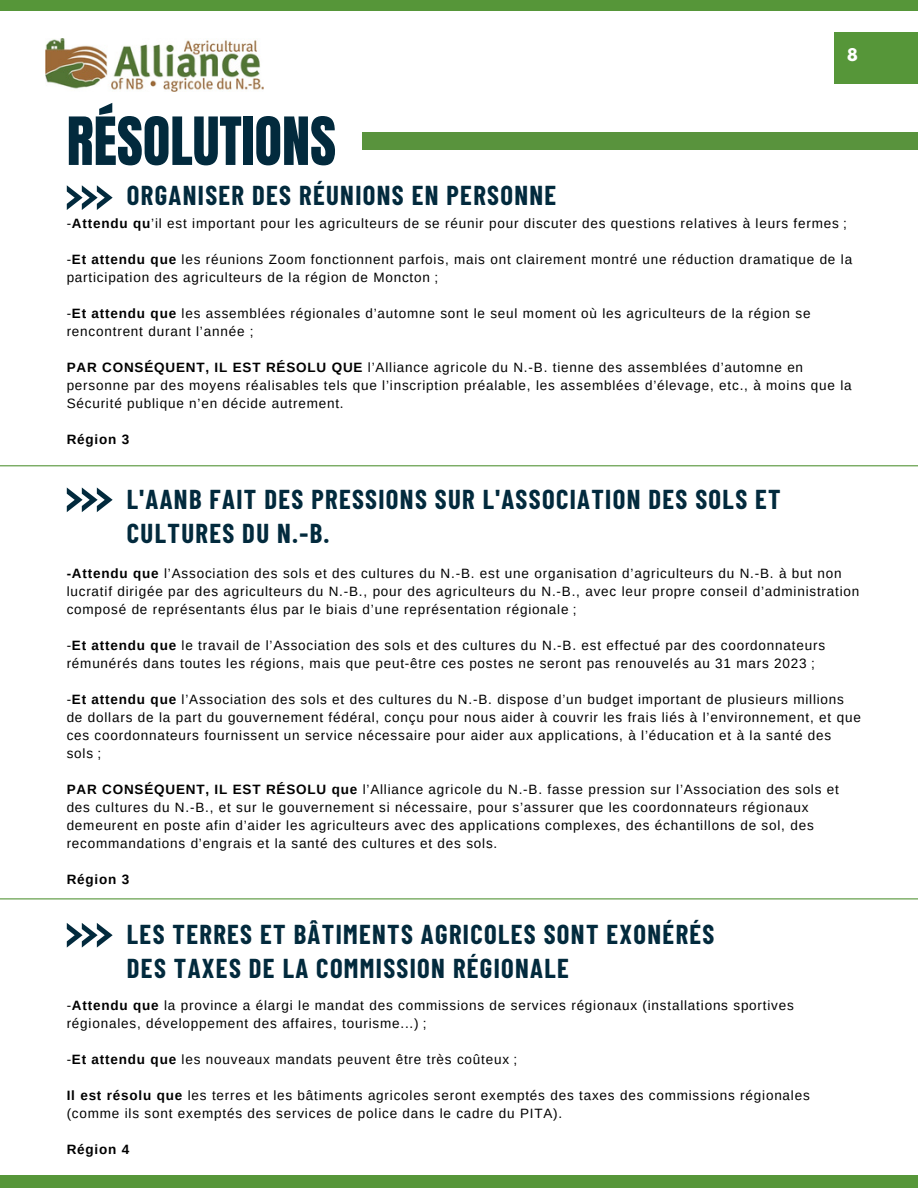
<style>
.page{position:relative;width:918px;height:1188px;background:#fff}
.page>*{position:absolute;margin:0;border:0;box-sizing:border-box;transform-origin:0 0}
.t1{font:56.4px "Anton";color:#022a3d}
.t2{font:700 26.7px/33.8px "Barlow Condensed";letter-spacing:.05em;color:#022a3d}
.t3{font:700 15.45px "League Spartan";color:#fff}
.t4{font:13.5px/18px "Arimo";letter-spacing:.06em;color:#000}
.t5{font:700 13.5px "Arimo";letter-spacing:.06em;color:#000}
.s1{font-weight:700}
</style>
<div class="page">
<svg style="left:67px;top:185px;width:46px;height:25px"></svg>
<div style="left:0;top:0;width:918px;height:11px;background:#569639"></div>
<div style="left:0;top:1175px;width:918px;height:13px;background:#569639"></div>
<div style="left:834px;top:32px;width:84px;height:51px;background:#569639"></div>
<div style="left:362px;top:133px;width:556px;height:17px;background:#59933d"></div>
<img style="left:45px;top:38px;width:218px;height:53px">
<svg style="left:67px;top:487px;width:46px;height:25px"></svg>
<svg style="left:67px;top:923px;width:46px;height:25px"></svg>
<hr style="left:0;top:465px;width:918px;height:1px;background:#569639">
<hr style="left:0;top:898px;width:918px;height:1px;background:#569639">
<h1 class="t1" style="left:67px;top:101px;width:271px">RÉSOLUTIONS</h1>
<h2 class="t2" style="left:127px;top:178px;width:431px">ORGANISER DES RÉUNIONS EN PERSONNE</h2>
<p class="t3" style="left:847px;top:47px;width:12px">8</p>
<p class="t4" style="left:67px;top:215px;width:782px">-<span class="s1">Attendu qu</span>’il est important pour les agriculteurs de se réunir pour discuter des questions relatives à leurs fermes ;</p>
<p class="t4" style="left:67px;top:251px;width:787px">-<span class="s1">Et attendu que</span> les réunions Zoom fonctionnent parfois, mais ont clairement montré une réduction dramatique de la participation des agriculteurs de la région de Moncton ;</p>
<p class="t4" style="left:67px;top:305px;width:745px">-<span class="s1">Et attendu que</span> les assemblées régionales d’automne sont le seul moment où les agriculteurs de la région se rencontrent durant l’année ;</p>
<p class="t4" style="left:67px;top:359px;width:787px"><span class="s1">PAR CONSÉQUENT, IL EST RÉSOLU QUE</span> l’Alliance agricole du N.-B. tienne des assemblées d’automne en personne par des moyens réalisables tels que l’inscription préalable, les assemblées d’élevage, etc., à moins que la<br>Sécurité publique n’en décide autrement.</p>
<p class="t5" style="left:67px;top:432px;width:64px">Région 3</p>
<h2 class="t2" style="left:127px;top:481px;width:655px">L'AANB FAIT DES PRESSIONS SUR L'ASSOCIATION DES SOLS ET<br>CULTURES DU N.-B.</h2>
<p class="t4" style="left:67px;top:565px;width:794px"><span class="s1">-Attendu que</span> l’Association des sols et des cultures du N.-B. est une organisation d’agriculteurs du N.-B. à but non lucratif dirigée par des agriculteurs du N.-B., pour des agriculteurs du N.-B., avec leur propre conseil d’administration composé de représentants élus par le biais d’une représentation régionale ;</p>
<p class="t4" style="left:67px;top:637px;width:760px">-<span class="s1">Et attendu que</span> le travail de l’Association des sols et des cultures du N.-B. est effectué par des coordonnateurs rémunérés dans toutes les régions, mais que peut-être ces postes ne seront pas renouvelés au 31 mars 2023 ;</p>
<p class="t4" style="left:67px;top:691px;width:796px">-<span class="s1">Et attendu que</span> l’Association des sols et des cultures du N.-B. dispose d’un budget important de plusieurs millions de dollars de la part du gouvernement fédéral, conçu pour nous aider à couvrir les frais liés à l’environnement, et que ces coordonnateurs fournissent un service nécessaire pour aider aux applications, à l’éducation et à la santé des sols ;</p>
<p class="t4" style="left:67px;top:781px;width:774px"><span class="s1">PAR CONSÉQUENT, IL EST RÉSOLU que</span> l’Alliance agricole du N.-B. fasse pression sur l’Association des sols et des cultures du N.-B., et sur le gouvernement si nécessaire, pour s’assurer que les coordonnateurs régionaux demeurent en poste afin d’aider les agriculteurs avec des applications complexes, des échantillons de sol, des recommandations d’engrais et la santé des cultures et des sols.</p>
<p class="t5" style="left:67px;top:872px;width:64px">Région 3</p>
<h2 class="t2" style="left:127px;top:917px;width:589px">LES TERRES ET BÂTIMENTS AGRICOLES SONT EXONÉRÉS<br>DES TAXES DE LA COMMISSION RÉGIONALE</h2>
<p class="t4" style="left:67px;top:996px;width:729px">-<span class="s1">Attendu que</span> la province a élargi le mandat des commissions de services régionaux (installations sportives régionales, développement des affaires, tourisme...) ;</p>
<p class="t4" style="left:67px;top:1050px;width:452px">-<span class="s1">Et attendu que</span> les nouveaux mandats peuvent être très coûteux ;</p>
<p class="t4" style="left:67px;top:1086px;width:745px"><span class="s1">Il est résolu que</span> les terres et les bâtiments agricoles seront exemptés des taxes des commissions régionales (comme ils sont exemptés des services de police dans le cadre du PITA).</p>
<p class="t5" style="left:67px;top:1142px;width:64px">Région 4</p>
</div>
